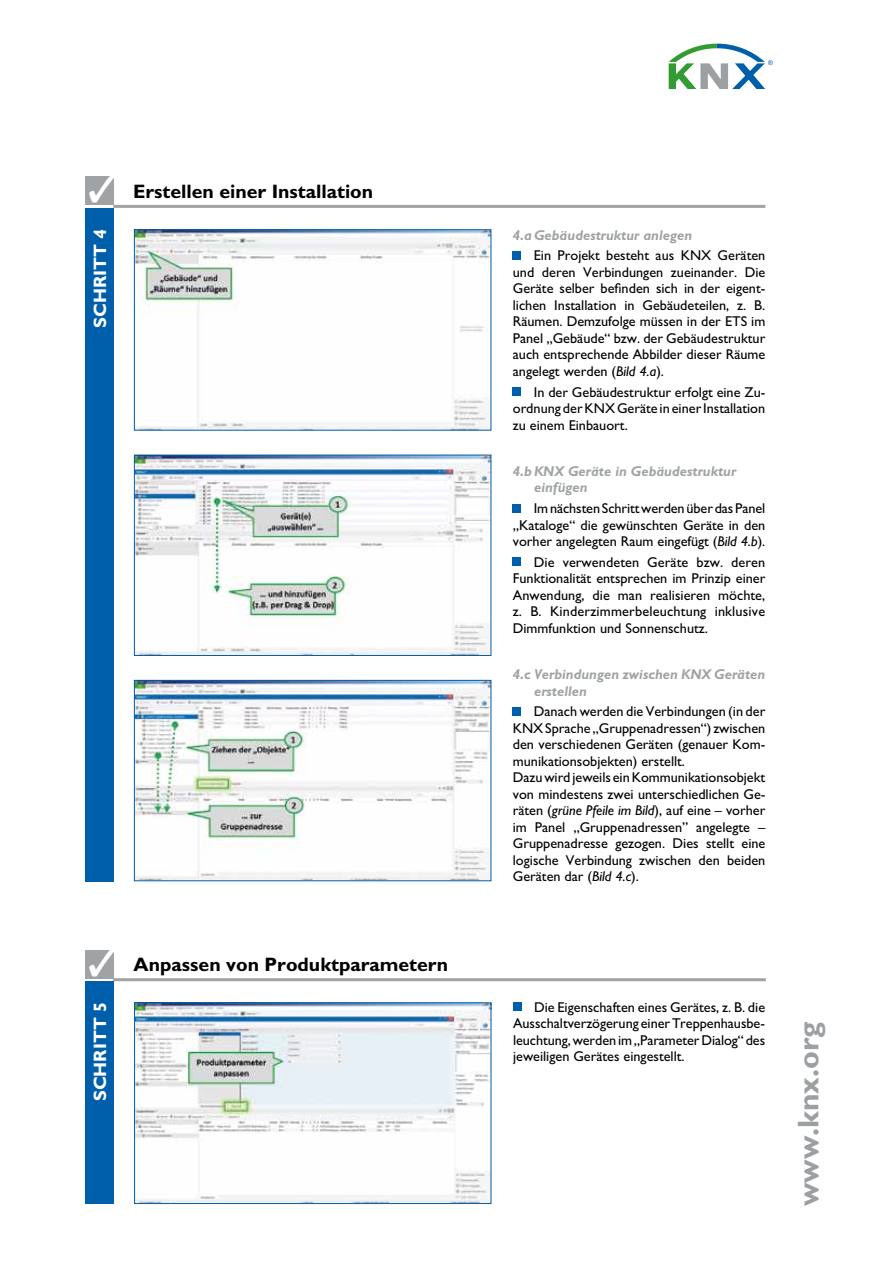
<style>
.page{position:relative;width:893px;height:1263px;background:#fff}
.page>*{position:absolute;margin:0;border:0;box-sizing:border-box;transform-origin:0 0}
.t1{font:700 30px "M Gill Sans";color:#9ca0a3}
.t2{font:700 19.5px "M Gill Sans";color:#000}
.t3{font:700 18px "M Gill Sans";color:#fff}
.t4{font:14.25px/16.5px "M Gill Sans";color:#000;text-align:justify}
.t5{font:italic 700 14.25px/16.5px "M Gill Sans";color:#9fa3a5}
.s1{font-style:italic}
</style>
<div class="page">
<svg style="left:669px;top:44px;width:104px;height:45px"></svg>
<div style="left:513px;top:251px;width:8px;height:8px;background:#005faa"></div>
<div style="left:513px;top:387px;width:8px;height:9px;background:#005faa"></div>
<div style="left:513px;top:504px;width:8px;height:8px;background:#005faa"></div>
<div style="left:513px;top:558px;width:8px;height:8px;background:#005faa"></div>
<div style="left:513px;top:707px;width:8px;height:8px;background:#005faa"></div>
<hr style="left:113px;top:205px;width:652px;height:3px;background:#9fa3a5">
<div style="left:85px;top:177px;width:28px;height:28px;background:#9fa3a5"></div>
<img style="left:136px;top:231px;width:353px;height:198px">
<div style="left:134px;top:229px;width:357px;height:202px;border:1px solid #005faa"></div>
<img style="left:136px;top:457px;width:353px;height:197px">
<div style="left:134px;top:455px;width:357px;height:201px;border:1px solid #005faa"></div>
<img style="left:136px;top:682px;width:353px;height:197px">
<div style="left:134px;top:680px;width:357px;height:201px;border:1px solid #005faa"></div>
<div style="left:85px;top:208px;width:28px;height:673px;background:#005faa"></div>
<div style="left:513px;top:1003px;width:8px;height:8px;background:#005faa"></div>
<hr style="left:113px;top:978px;width:653px;height:3px;background:#9fa3a5">
<div style="left:85px;top:950px;width:28px;height:28px;background:#9fa3a5"></div>
<img style="left:136px;top:1004px;width:353px;height:198px">
<div style="left:134px;top:1002px;width:357px;height:202px;border:1px solid #005faa"></div>
<div style="left:85px;top:981px;width:28px;height:223px;background:#005faa"></div>
<svg style="left:90px;top:176px;width:24px;height:27px"></svg>
<svg style="left:113px;top:950px;width:1px;height:27px"></svg>
<p class="t3" style="left:90px;top:328px;width:100px;rotate:-90deg">SCHRITT 4</p>
<h2 class="t2" style="left:133px;top:181px;width:242px">Erstellen einer Installation</h2>
<p class="t3" style="left:90px;top:1101px;width:100px;rotate:-90deg">SCHRITT 5</p>
<h2 class="t2" style="left:134px;top:954px;width:316px">Anpassen von Produktparametern</h2>
<p class="t5" style="left:513px;top:226px;width:181px">4.a Gebäudestruktur anlegen</p>
<p class="t4" style="left:513px;top:247px;width:254px;text-indent:21px">Ein Projekt besteht aus KNX Geräten und deren Verbindungen zueinander. Die Geräte selber befinden sich in der eigent&shy;lichen Installation in Gebäudeteilen, z. B.<br>Räumen. Demzufolge müssen in der ETS im Panel „Gebäude“ bzw. der Gebäudestruktur auch entsprechende Abbilder dieser Räume angelegt werden (<span class="s1">Bild 4.a</span>).</p>
<p class="t4" style="left:513px;top:384px;width:254px;text-indent:21px">In der Gebäudestruktur erfolgt eine Zu&shy;ordnung der KNX Geräte in einer Installation zu einem Einbauort.</p>
<p class="t5" style="left:534px;top:463px;width:204px;text-indent:-21px">4.b KNX Geräte in Gebäudestruktur einfügen</p>
<p class="t4" style="left:513px;top:500px;width:254px;text-indent:21px">Im nächsten Schritt werden über das Panel „Kataloge“ die gewünschten Geräte in den vorher angelegten Raum eingefügt (<span class="s1">Bild 4.b</span>).</p>
<p class="t4" style="left:513px;top:554px;width:254px;text-indent:21px">Die verwendeten Geräte bzw. deren Funktionalität entsprechen im Prinzip einer Anwendung, die man realisieren möchte, z. B. Kinderzimmerbeleuchtung inklusive Dimmfunktion und Sonnenschutz.</p>
<p class="t5" style="left:534px;top:666px;width:233px;text-indent:-21px">4.c Verbindungen zwischen KNX Geräten erstellen</p>
<p class="t4" style="left:513px;top:703px;width:254px;text-align:left;text-indent:21px">Danach werden die Verbindungen (in der KNX Sprache „Gruppenadressen“) zwischen den verschiedenen Geräten (genauer Kom&shy;munikationsobjekten) erstellt.<br>Dazu wird jeweils ein Kommunikationsobjekt von mindestens zwei unterschiedlichen Ge&shy;räten (<span class="s1">grüne Pfeile im Bild</span>), auf eine – vorher im Panel „Gruppenadressen” angelegte – Gruppenadresse gezogen. Dies stellt eine logische Verbindung zwischen den beiden Geräten dar (<span class="s1">Bild 4.c</span>).</p>
<p class="t4" style="left:513px;top:999px;width:254px;text-indent:21px">Die Eigenschaften eines Gerätes, z. B. die Ausschaltverzögerung einer Treppenhausbe&shy;leuchtung, werden im „Parameter Dialog“ des jeweiligen Gerätes eingestellt.</p>
<h1 class="t1" style="left:792px;top:1206px;width:186px;rotate:-90deg">www.knx.org</h1>
</div>
